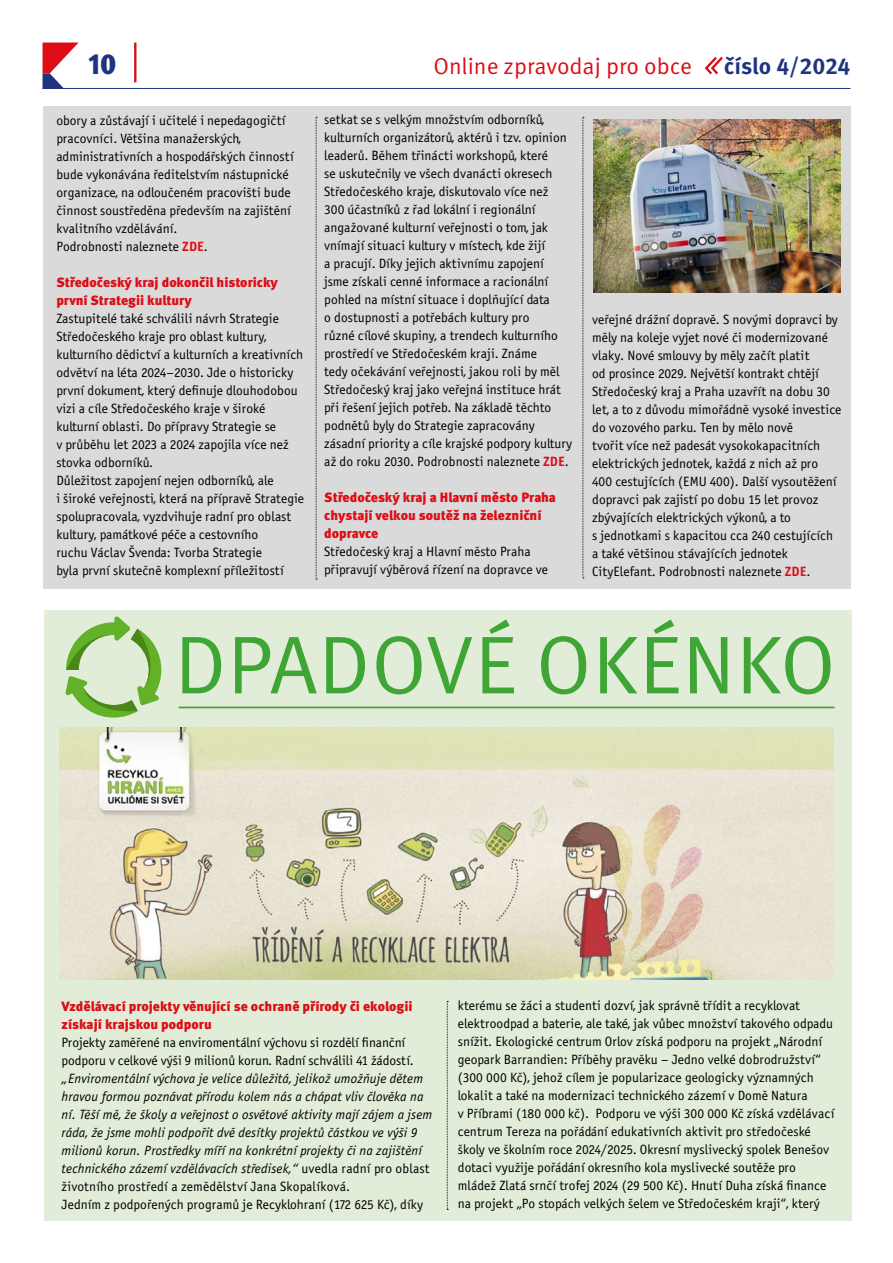
<style>
.page{position:relative;width:893px;height:1263px;background:#fff}
.page>*{position:absolute;margin:0;border:0;box-sizing:border-box;transform-origin:0 0}
.t1{font:82.05px "Meta Pro";letter-spacing:.01em;color:#3fa535}
.t2{font:900 28.95px "Meta Pro";color:#1f337f}
.t3{font:22.95px "Meta Pro";color:#dc0d15}
.t4{font:700 22.95px "Meta Pro";color:#1f337f}
.t5{font:13.5px/18px "Officina Sans Book ITC";color:#000}
.t6{font:italic 13.5px/18px "Officina Sans Book ITC";letter-spacing:.01em;color:#000}
.t7{font:900 13.5px/18px "Meta Pro";color:#dc0d15}
.s1{font-family:"Officina Sans Bold ITC";color:#dc0d15}
.s2{font-style:normal}
</style>
<div class="page">
<svg style="left:43px;top:43px;width:35px;height:45px"></svg>
<hr style="left:43px;top:88px;width:807px;height:1px;background:#1f337f">
<hr style="left:134px;top:43px;width:2px;height:39px;background:#cd1719">
<svg style="left:704px;top:57px;width:19px;height:18px"></svg>
<div style="left:43px;top:106px;width:807px;height:483px;background:#dadada"></div>
<svg style="left:316px;top:117px;width:1px;height:463px"></svg>
<svg style="left:583px;top:117px;width:1px;height:462px"></svg>
<img style="left:593px;top:119px;width:248px;height:173px">
<div style="left:44px;top:610px;width:807px;height:610px;background:#e2edd9"></div>
<svg style="left:447px;top:1001px;width:1px;height:209px"></svg>
<svg style="left:65px;top:616px;width:97px;height:101px"></svg>
<hr style="left:179px;top:707px;width:655px;height:1px;background:#3fa535">
<img style="left:60px;top:728px;width:773px;height:252px">
<h2 class="t2" style="left:88px;top:41px;width:30px">10</h2>
<h3 class="t3" style="left:433px;top:49px;width:260px">Online zpravodaj pro obce</h3>
<h3 class="t4" style="left:724px;top:49px;width:128px">číslo 4/2024</h3>
<p class="t5" style="left:56px;top:111px;width:239px">obory a zůstávají i učitelé i nepedagogičtí pracovníci. Většina manažerských, administrativních a hospodářských činností bude vykonávána ředitelstvím nástupnické organizace, na odloučeném pracovišti bude činnost soustředěna především na zajištění kvalitního vzdělávání.<br>Podrobnosti naleznete <span class="s1">ZDE</span>.</p>
<p class="t7" style="left:56px;top:272px;width:223px">Středočeský kraj dokončil historicky první Strategii kultury</p>
<p class="t5" style="left:56px;top:309px;width:249px">Zastupitelé také schválili návrh Strategie Středočeského kraje pro oblast kultury, kulturního dědictví a kulturních a kreativních odvětví na léta 2024–2030. Jde o historicky první dokument, který definuje dlouhodobou vizi a cíle Středočeského kraje v široké kulturní oblasti. Do přípravy Strategie se<br>v průběhu let 2023 a 2024 zapojila více než stovka odborníků.<br>Důležitost zapojení nejen odborníků, ale<br>i široké veřejnosti, která na přípravě Strategie spolupracovala, vyzdvihuje radní pro oblast kultury, památkové péče a cestovního<br>ruchu Václav Švenda: Tvorba Strategie<br>byla první skutečně komplexní příležitostí</p>
<p class="t5" style="left:324px;top:111px;width:249px">setkat se s velkým množstvím odborníků, kulturních organizátorů, aktérů i tzv. opinion leaderů. Během třinácti workshopů, které<br>se uskutečnily ve všech dvanácti okresech Středočeského kraje, diskutovalo více než 300 účastníků z řad lokální i regionální angažované kulturní veřejnosti o tom, jak vnímají situaci kultury v místech, kde žijí<br>a pracují. Díky jejich aktivnímu zapojení<br>jsme získali cenné informace a racionální pohled na místní situace i doplňující data<br>o dostupnosti a potřebách kultury pro<br>různé cílové skupiny, a trendech kulturního prostředí ve Středočeském kraji. Známe<br>tedy očekávání veřejnosti, jakou roli by měl Středočeský kraj jako veřejná instituce hrát při řešení jejich potřeb. Na základě těchto podnětů byly do Strategie zapracovány zásadní priority a cíle krajské podpory kultury až do roku 2030. Podrobnosti naleznete <span class="s1">ZDE</span>.</p>
<p class="t7" style="left:324px;top:488px;width:233px">Středočeský kraj a Hlavní město Praha chystají velkou soutěž na železniční dopravce</p>
<p class="t5" style="left:324px;top:543px;width:225px">Středočeský kraj a Hlavní město Praha připravují výběrová řízení na dopravce ve</p>
<p class="t5" style="left:592px;top:310px;width:251px">veřejné drážní dopravě. S novými dopravci by měly na koleje vyjet nové či modernizované vlaky. Nové smlouvy by měly začít platit<br>od prosince 2029. Největší kontrakt chtějí Středočeský kraj a Praha uzavřít na dobu 30 let, a to z důvodu mimořádně vysoké investice do vozového parku. Ten by mělo nově<br>tvořit více než padesát vysokokapacitních elektrických jednotek, každá z nich až pro 400 cestujících (EMU 400). Další vysoutěžení dopravci pak zajistí po dobu 15 let provoz zbývajících elektrických výkonů, a to<br>s jednotkami s kapacitou cca 240 cestujících a také většinou stávajících jednotek CityElefant. Podrobnosti naleznete <span class="s1">ZDE</span>.</p>
<h1 class="t1" style="left:175px;top:603px;width:663px">DPADOVÉ OKÉNKO</h1>
<p class="t7" style="left:62px;top:996px;width:352px">Vzdělávací projekty věnující se ochraně přírody či ekologii získají krajskou podporu</p>
<p class="t5" style="left:62px;top:1033px;width:352px">Projekty zaměřené na enviromentální výchovu si rozdělí finanční podporu v celkové výši 9 milionů korun. Radní schválili 41 žádostí.</p>
<p class="t6" style="left:62px;top:1069px;width:372px">„Enviromentální výchova je velice důležitá, jelikož umožňuje dětem hravou formou poznávat přírodu kolem nás a chápat vliv člověka na ní. Těší mě, že školy a veřejnost o osvětové aktivity mají zájem a jsem ráda, že jsme mohli podpořit dvě desítky projektů částkou ve výši 9 milionů korun. Prostředky míří na konkrétní projekty či na zajištění technického zázemí vzdělávacích středisek,“ <span class="s2">uvedla radní pro oblast životního prostředí a zemědělství Jana Skopalíková.<br>Jedním z podpořených programů je Recyklohraní (172 625 Kč), díky</span></p>
<p class="t5" style="left:458px;top:997px;width:378px">kterému se žáci a studenti dozví, jak správně třídit a recyklovat elektroodpad a baterie, ale také, jak vůbec množství takového odpadu snížit. Ekologické centrum Orlov získá podporu na projekt „Národní geopark Barrandien: Příběhy pravěku – Jedno velké dobrodružství“ (300 000 Kč), jehož cílem je popularizace geologicky významných lokalit a také na modernizaci technického zázemí v Domě Natura<br>v Příbrami (180 000 kč). Podporu ve výši 300 000 Kč získá vzdělávací centrum Tereza na pořádání edukativních aktivit pro středočeské školy ve školním roce 2024/2025. Okresní myslivecký spolek Benešov dotaci využije pořádání okresního kola myslivecké soutěže pro mládež Zlatá srnčí trofej 2024 (29 500 Kč). Hnutí Duha získá finance na projekt „Po stopách velkých šelem ve Středočeském kraji“, který</p>
</div>
